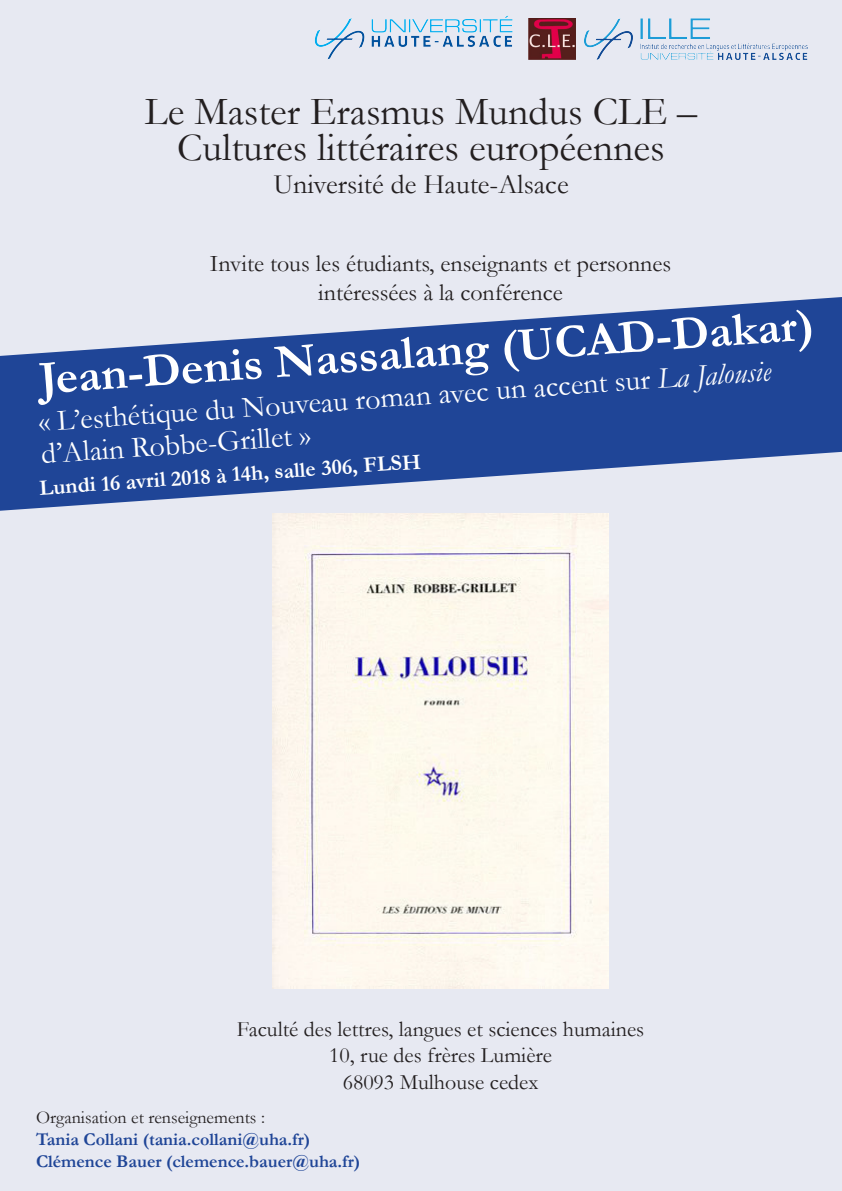
<style>
.page{position:relative;width:842px;height:1191px;background:#e7e9f2}
.page>*{position:absolute;margin:0;border:0;box-sizing:border-box;transform-origin:0 0}
.t1{font:700 48px "Garamond";color:#fff}
.t2{font:40px "Garamond";color:#231f20}
.t3{font:30px/32px "Garamond";color:#fff}
.t4{font:28px "Garamond";color:#231f20}
.t5{font:24px "Garamond";color:#231f20}
.t6{font:22px "Garamond";color:#231f20}
.t7{font:700 22px "Garamond";color:#fff}
.t8{font:700 18px "Garamond";color:#1f4597}
.t9{font:18px "Garamond";color:#231f20}
.s1{font-style:italic}
</style>
<div class="page">
<svg style="left:0;top:297px;width:842px;height:214px;fill:#1f4597"></svg>
<img style="left:529px;top:18px;width:46px;height:42px">
<img style="left:273px;top:513px;width:336px;height:475px">
<img style="left:584px;top:18px;width:224px;height:42px">
<img style="left:314px;top:15px;width:199px;height:45px">
<p class="t2" style="left:145px;top:84px;width:554px">Le Master Erasmus Mundus CLE –</p>
<p class="t2" style="left:177px;top:120px;width:489px">Cultures littéraires européennes</p>
<p class="t4" style="left:273px;top:166px;width:297px">Université de Haute-Alsace</p>
<p class="t5" style="left:210px;top:248px;width:463px">Invite tous les étudiants, enseignants et personnes</p>
<p class="t5" style="left:318px;top:276px;width:246px">intéressées à la conférence</p>
<p class="t1" style="left:37px;top:346px;width:778px;rotate:-4deg">Jean-Denis Nassalang (UCAD-Dakar)</p>
<p class="t3" style="left:38px;top:405px;width:735px;rotate:-4deg">« L’esthétique du Nouveau roman avec un accent sur <span class="s1">La Jalousie </span>d’Alain Robbe-Grillet »</p>
<p class="t7" style="left:38px;top:473px;width:384px;rotate:-4deg">Lundi 16 avril 2018 à 14h, salle 306, FLSH</p>
<p class="t6" style="left:237px;top:1014px;width:409px">Faculté des lettres, langues et sciences humaines</p>
<p class="t6" style="left:329px;top:1040px;width:224px">10, rue des frères Lumière</p>
<p class="t6" style="left:343px;top:1067px;width:197px">68093 Mulhouse cedex</p>
<p class="t9" style="left:36px;top:1105px;width:230px">Organisation et renseignements :</p>
<p class="t8" style="left:36px;top:1127px;width:276px">Tania Collani (tania.collani@uha.fr)</p>
<p class="t8" style="left:36px;top:1148px;width:326px">Clémence Bauer (clemence.bauer@uha.fr)</p>
</div>
